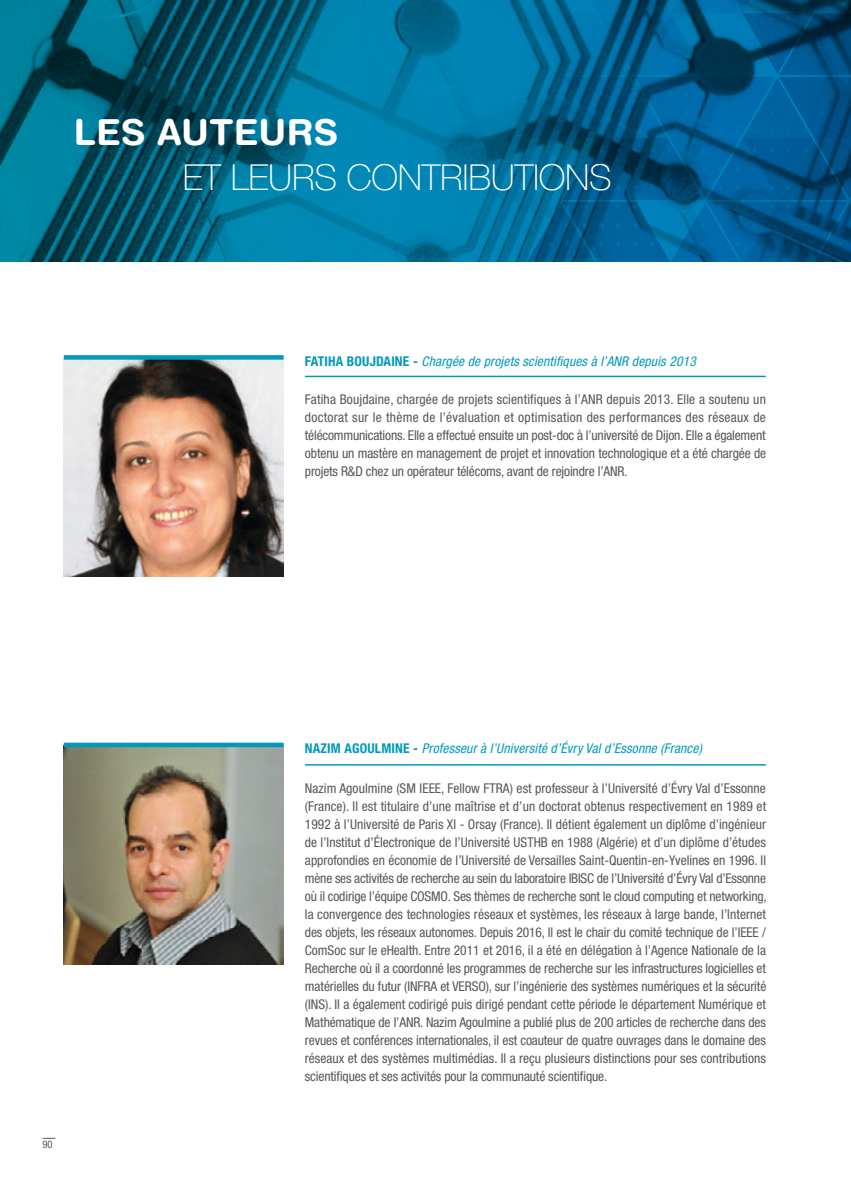
<style>
.page{position:relative;width:851px;height:1191px;background:#fff}
.page>*{position:absolute;margin:0;border:0;box-sizing:border-box;transform-origin:0 0}
.t1{font:100 35.85px "Helvetica Neue";letter-spacing:-.005em;color:#fff}
.t2{font:700 35.85px "Helvetica Rounded";letter-spacing:.01em;color:#fff}
.t3{font:condensed 13.5px/18px "Helvetica Neue";letter-spacing:-.01em;color:#575756;text-align:justify}
.t4{font:italic condensed 13.5px "Helvetica Neue";letter-spacing:.015em;color:#0099bc}
.t5{font:condensed 10.5px "Helvetica Neue";color:#575756}
.s1{font-weight:700;font-style:normal}
</style>
<div class="page">
<img style="left:0;top:0;width:521px;height:262px">
<svg style="left:521px;top:0;width:330px;height:262px;background:#005a8a"></svg>
<hr style="left:305px;top:376px;width:460px;height:1px;background:#0099bc">
<hr style="left:305px;top:764px;width:460px;height:1px;background:#0099bc">
<img style="left:64px;top:360px;width:219px;height:217px">
<img style="left:64px;top:747px;width:219px;height:217px">
<div style="left:64px;top:355px;width:219px;height:5px;background:#0099bc"></div>
<div style="left:64px;top:742px;width:219px;height:5px;background:#0099bc"></div>
<svg style="left:43px;top:1138px;width:12px;height:1px"></svg>
<h1 class="t2" style="left:74px;top:110px;width:266px">LES AUTEURS</h1>
<h1 class="t1" style="left:183px;top:157px;width:430px">ET LEURS CONTRIBUTIONS</h1>
<p class="t4" style="left:305px;top:353px;width:392px"><span class="s1">FATIHA BOUJDAINE -</span> Chargée de projets scientifiques à l’ANR depuis 2013</p>
<p class="t3" style="left:305px;top:390px;width:463px">Fatiha Boujdaine, chargée de projets scientifiques à l’ANR depuis 2013. Elle a soutenu un doctorat sur le thème de l’évaluation et optimisation des performances des réseaux de télécommunications. Elle a effectué ensuite un post-doc à l’université de Dijon. Elle a également obtenu un mastère en management de projet et innovation technologique et a été chargée de projets R&amp;D chez un opérateur télécoms, avant de rejoindre l’ANR.</p>
<p class="t5" style="left:43px;top:1138px;width:12px">90</p>
<p class="t4" style="left:305px;top:740px;width:398px"><span class="s1">NAZIM AGOULMINE -</span> Professeur à l’Université d’Évry Val d’Essonne (France)</p>
<p class="t3" style="left:305px;top:779px;width:463px">Nazim Agoulmine (SM IEEE, Fellow FTRA) est professeur à l’Université d’Évry Val d’Essonne (France). Il est titulaire d’une maîtrise et d’un doctorat obtenus respectivement en 1989 et 1992 à l’Université de Paris XI - Orsay (France). Il détient également un diplôme d’ingénieur de l’Institut d’Électronique de l’Université USTHB en 1988 (Algérie) et d’un diplôme d’études approfondies en économie de l’Université de Versailles Saint-Quentin-en-Yvelines en 1996. Il mène ses activités de recherche au sein du laboratoire IBISC de l’Université d’Évry Val d’Essonne où il codirige l’équipe COSMO. Ses thèmes de recherche sont le cloud computing et networking, la convergence des technologies réseaux et systèmes, les réseaux à large bande, l’Internet des objets, les réseaux autonomes. Depuis 2016, Il est le chair du comité technique de l’IEEE / ComSoc sur le eHealth. Entre 2011 et 2016, il a été en délégation à l’Agence Nationale de la Recherche où il a coordonné les programmes de recherche sur les infrastructures logicielles et matérielles du futur (INFRA et VERSO), sur l’ingénierie des systèmes numériques et la sécurité (INS). Il a également codirigé puis dirigé pendant cette période le département Numérique et Mathématique de l’ANR. Nazim Agoulmine a publié plus de 200 articles de recherche dans des revues et conférences internationales, il est coauteur de quatre ouvrages dans le domaine des réseaux et des systèmes multimédias. Il a reçu plusieurs distinctions pour ses contributions scientifiques et ses activités pour la communauté scientifique.</p>
</div>
